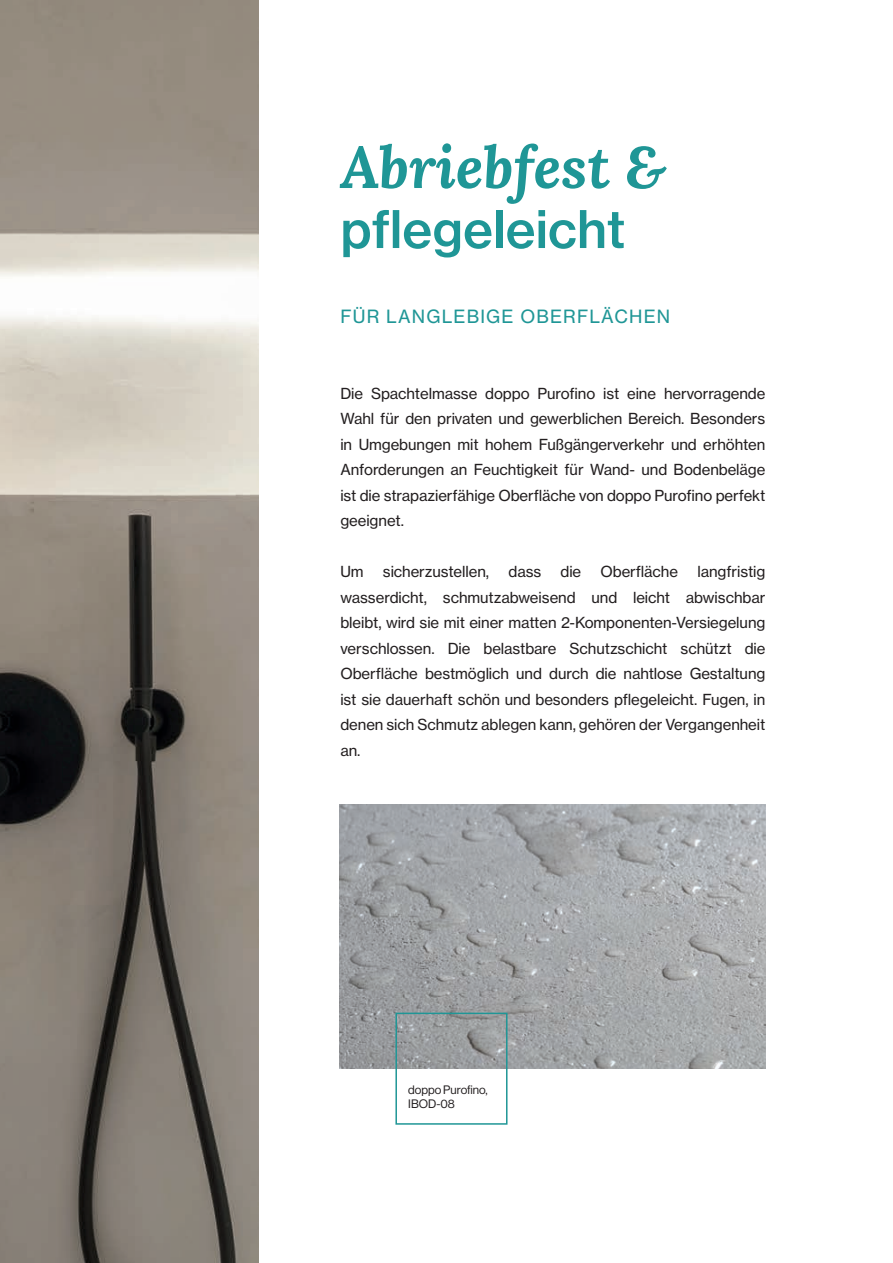
<style>
.page{position:relative;width:893px;height:1263px;background:#fff}
.page>*{position:absolute;margin:0;border:0;box-sizing:border-box;transform-origin:0 0}
.t1{font:italic 700 58.5px "Lora";color:#1f9696}
.t2{font:51px "N Haas Grotesk TX Pro 65 Md";color:#1f9696}
.t3{font:18px "N Haas Grotesk TX Pro 55 Rg";letter-spacing:.065em;color:#1f9696}
.t4{font:15px/25.5px "N Haas Grotesk TX Pro 55 Rg";letter-spacing:-.005em;color:#231f20;text-align:justify}
.t5{font:12px/14.4px "N Haas Grotesk DS Pro 55 Rg";color:#231f20}
</style>
<div class="page">
<img style="left:339px;top:805px;width:426px;height:264px">
<img style="left:0;top:0;width:258px;height:1263px">
<div style="left:395px;top:1012px;width:112px;height:113px;border:2px solid #1f9696"></div>
<h1 class="t1" style="left:340px;top:125px;width:327px">Abriebfest &amp;</h1>
<h2 class="t2" style="left:340px;top:198px;width:286px">pflegeleicht</h2>
<p class="t3" style="left:341px;top:305px;width:331px">FÜR LANGLEBIGE OBERFLÄCHEN</p>
<p class="t4" style="left:340px;top:380px;width:427px">Die Spachtelmasse doppo Purofino ist eine hervorragende Wahl für den privaten und gewerblichen Bereich. Besonders in Umgebungen mit hohem Fußgängerverkehr und erhöhten Anforderungen an Feuchtigkeit für Wand- und Bodenbeläge ist die strapazierfähige Oberfläche von doppo Purofino perfekt geeignet.</p>
<p class="t4" style="left:340px;top:559px;width:25px">Um</p>
<p class="t4" style="left:383px;top:559px;width:108px">sicherzustellen,</p>
<p class="t4" style="left:508px;top:559px;width:34px">dass</p>
<p class="t4" style="left:560px;top:559px;width:22px">die</p>
<p class="t4" style="left:601px;top:559px;width:79px">Oberfläche</p>
<p class="t4" style="left:340px;top:559px;width:426px;text-indent:357px">langfristig wasserdicht, schmutzabweisend und leicht abwischbar bleibt, wird sie mit einer matten 2-Komponenten-Versiegelung verschlossen. Die belastbare Schutzschicht schützt die Oberfläche bestmöglich und durch die nahtlose Gestaltung ist sie dauerhaft schön und besonders pflegeleicht. Fugen, in denen sich Schmutz ablegen kann, gehören der Vergangenheit an.</p>
<p class="t5" style="left:408px;top:1082px;width:81px">doppo Purofino,<br>IBOD-08</p>
</div>
